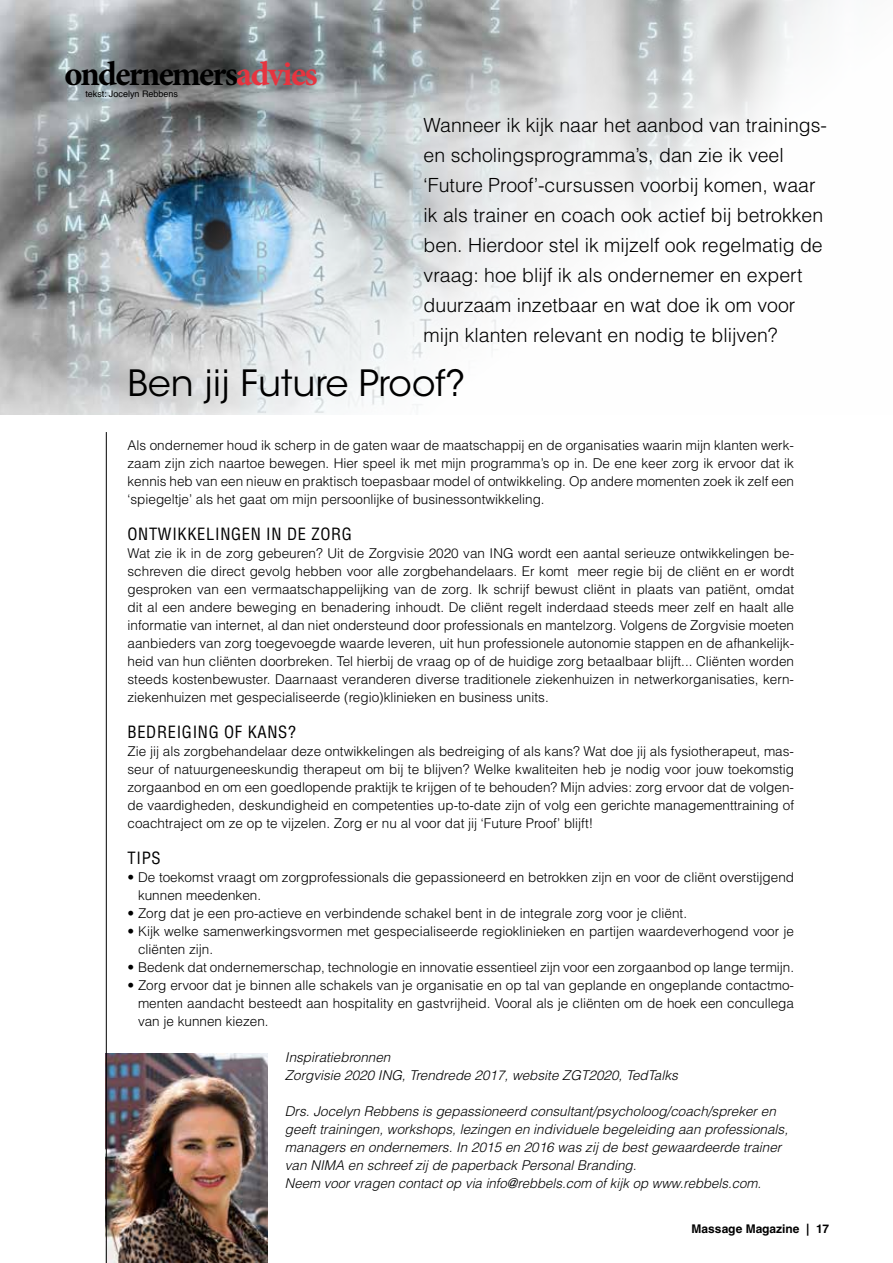
<style>
.page{position:relative;width:893px;height:1263px;background:#fff}
.page>*{position:absolute;margin:0;border:0;box-sizing:border-box;transform-origin:0 0}
.t1{font:36px "ITC Avant Garde Std";color:#000}
.t2{font:700 34.5px "Minion Pro";letter-spacing:-.05em;color:#000}
.t3{font:300 19.5px/30px "Helvetica LT Std";color:#000}
.t4{font:condensed 16.5px "Helvetica LT Std";letter-spacing:.04em;color:#000}
.t5{font:300 13.5px/18px "Helvetica LT Std";color:#000;text-align:justify}
.t6{font:italic 300 13.5px/18px "Helvetica LT Std";color:#000}
.t7{font:700 12px "Helvetica LT Std";color:#000}
.t8{font:9px "Helvetica";color:#000}
.s1{color:#e7343f}
.s2{font-family:"Helvetica LT Std"}
</style>
<div class="page">
<img style="left:0;top:0;width:823px;height:414px">
<img style="left:107px;top:1053px;width:161px;height:210px">
<hr style="left:106px;top:432px;width:1px;height:831px;background:#000">
<h2 class="t2" style="left:64px;top:50px;width:255px">ondernemers<span class="s1">advies</span></h2>
<p class="t8" style="left:86px;top:87px;width:94px"><span class="s2">tekst:</span> Jocelyn Rebbens</p>
<p class="t3" style="left:424px;top:110px;width:405px">Wanneer ik kijk naar het aanbod van trainings&shy;en scholingsprogramma’s, dan zie ik veel ‘Future Proof’-cursussen voorbij komen, waar ik als trainer en coach ook actief bij betrokken ben. Hierdoor stel ik mijzelf ook regelmatig de vraag: hoe blijf ik als ondernemer en expert duurzaam inzetbaar en wat doe ik om voor mijn klanten relevant en nodig te blijven?</p>
<h1 class="t1" style="left:128px;top:361px;width:339px">Ben jij Future Proof?</h1>
<p class="t5" style="left:128px;top:436px;width:668px">Als ondernemer houd ik scherp in de gaten waar de maatschappij en de organisaties waarin mijn klanten werk&shy;zaam zijn zich naartoe bewegen. Hier speel ik met mijn programma’s op in. De ene keer zorg ik ervoor dat ik kennis heb van een nieuw en praktisch toepasbaar model of ontwikkeling. Op andere momenten zoek ik zelf een ‘spiegeltje’ als het gaat om mijn persoonlijke of businessontwikkeling.</p>
<p class="t4" style="left:128px;top:524px;width:226px">ONTWIKKELINGEN IN DE ZORG</p>
<p class="t5" style="left:128px;top:544px;width:668px">Wat zie ik in de zorg gebeuren? Uit de Zorgvisie 2020 van ING wordt een aantal serieuze ontwikkelingen be&shy;schreven die direct gevolg hebben voor alle zorgbehandelaars. Er komt meer regie bij de cliënt en er wordt gesproken van een vermaatschappelijking van de zorg. Ik schrijf bewust cliënt in plaats van patiënt, omdat dit al een andere beweging en benadering inhoudt. De cliënt regelt inderdaad steeds meer zelf en haalt alle informatie van internet, al dan niet ondersteund door professionals en mantelzorg. Volgens de Zorgvisie moeten aanbieders van zorg toegevoegde waarde leveren, uit hun professionele autonomie stappen en de afhankelijk&shy;heid van hun cliënten doorbreken. Tel hierbij de vraag op of de huidige zorg betaalbaar blijft... Cliënten worden steeds kostenbewuster. Daarnaast veranderen diverse traditionele ziekenhuizen in netwerkorganisaties, kern&shy;ziekenhuizen met gespecialiseerde (regio)klinieken en business units.</p>
<p class="t4" style="left:128px;top:722px;width:170px">BEDREIGING OF KANS?</p>
<p class="t5" style="left:128px;top:742px;width:668px">Zie jij als zorgbehandelaar deze ontwikkelingen als bedreiging of als kans? Wat doe jij als fysiotherapeut, mas&shy;seur of natuurgeneeskundig therapeut om bij te blijven? Welke kwaliteiten heb je nodig voor jouw toekomstig zorgaanbod en om een goedlopende praktijk te krijgen of te behouden? Mijn advies: zorg ervoor dat de volgen&shy;de vaardigheden, deskundigheid en competenties up-to-date zijn of volg een gerichte managementtraining of coachtraject om ze op te vijzelen. Zorg er nu al voor dat jij ‘Future Proof’ blijft!</p>
<p class="t4" style="left:128px;top:848px;width:35px">TIPS</p>
<p class="t5" style="left:138px;top:868px;width:657px;text-indent:-11px">• De toekomst vraagt om zorgprofessionals die gepassioneerd en betrokken zijn en voor de cliënt overstijgend kunnen meedenken.</p>
<p class="t5" style="left:128px;top:904px;width:561px">• Zorg dat je een pro-actieve en verbindende schakel bent in de integrale zorg voor je cliënt.</p>
<p class="t5" style="left:138px;top:922px;width:657px;text-indent:-11px">• Kijk welke samenwerkingsvormen met gespecialiseerde regioklinieken en partijen waardeverhogend voor je cliënten zijn.</p>
<p class="t5" style="left:128px;top:958px;width:668px">• Bedenk dat ondernemerschap, technologie en innovatie essentieel zijn voor een zorgaanbod op lange termijn.</p>
<p class="t5" style="left:138px;top:976px;width:658px;text-indent:-11px">• Zorg ervoor dat je binnen alle schakels van je organisatie en op tal van geplande en ongeplande contactmo&shy;menten aandacht besteedt aan hospitality en gastvrijheid. Vooral als je cliënten om de hoek een concullega van je kunnen kiezen.</p>
<p class="t6" style="left:285px;top:1048px;width:394px">Inspiratiebronnen<br>Zorgvisie 2020 ING, Trendrede 2017, website ZGT2020, TedTalks</p>
<p class="t6" style="left:285px;top:1102px;width:505px">Drs. Jocelyn Rebbens is gepassioneerd consultant/psycholoog/coach/spreker en geeft trainingen, workshops, lezingen en individuele begeleiding aan professionals, managers en ondernemers. In 2015 en 2016 was zij de best gewaardeerde trainer van NIMA en schreef zij de paperback Personal Branding.<br>Neem voor vragen contact op via info@rebbels.com of kijk op www.rebbels.com.</p>
<p class="t7" style="left:692px;top:1221px;width:139px">Massage Magazine | 17</p>
</div>
